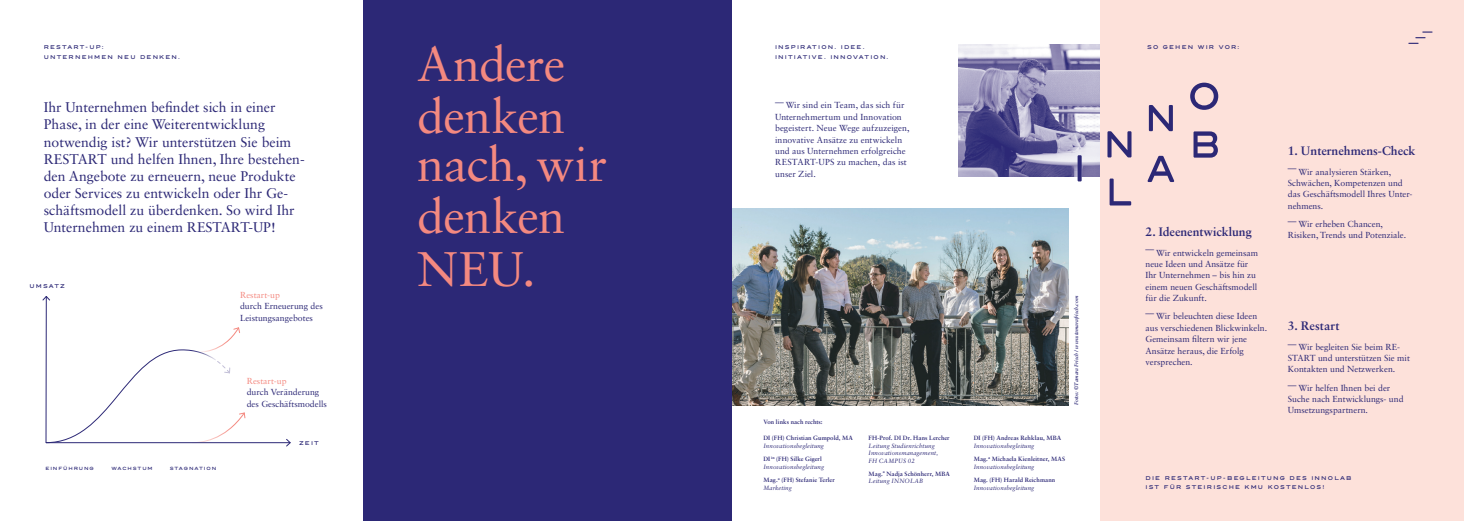
<style>
.page{position:relative;width:1464px;height:521px;background:#fff}
.page>*{position:absolute;margin:0;border:0;box-sizing:border-box;transform-origin:0 0}
.t1{font:48.56px/51.4px "Sabon LT Std";letter-spacing:-.015em;color:#f48980}
.t2{font:14px/17.1px "Sabon LT Std";color:#2c2876}
.t3{font:700 12.25px "Sabon LT Std";color:#2c2876}
.t4{font:8.75px/11.4px "Sabon LT Std";color:#2c2876}
.t5{font:8.75px "Sabon LT Std";color:#f48980}
.t6{font:700 6.12px/13.1px "Sabon LT Std";letter-spacing:.015em;color:#2c2876}
.t7{font:italic 6.12px/13.1px "Sabon LT Std";letter-spacing:.015em;color:#2c2876}
.t8{font:500 5.25px/9.6px "Trio Grotesk";letter-spacing:.22em;color:#2c2876}
.t9{font:italic 700 5.25px "Sabon LT Std";letter-spacing:-.01em;color:#2c2876}
.t10{font:500 4.38px "Trio Grotesk";letter-spacing:.2em;color:#2c2876}
.s1{font-weight:700;font-style:normal}
.s2{font-weight:400;font-style:italic}
</style>
<div class="page">
<div style="left:363px;top:0;width:369px;height:521px;background:#2c2876"></div>
<img style="left:958px;top:45px;width:142px;height:132px">
<div style="left:1100px;top:0;width:363px;height:521px;background:#fde1da"></div>
<svg style="left:1107px;top:131px;width:24px;height:26px"></svg>
<svg style="left:1148px;top:105px;width:24px;height:26px"></svg>
<svg style="left:1190px;top:83px;width:28px;height:27px"></svg>
<svg style="left:1109px;top:179px;width:22px;height:26px"></svg>
<svg style="left:1147px;top:156px;width:27px;height:26px"></svg>
<svg style="left:1193px;top:131px;width:24px;height:27px"></svg>
<svg style="left:1077px;top:155px;width:4px;height:26px"></svg>
<svg style="left:1408px;top:32px;width:24px;height:12px"></svg>
<img style="left:732px;top:208px;width:337px;height:198px">
<svg style="left:285px;top:439px;width:6px;height:8px"></svg>
<svg style="left:42px;top:296px;width:8px;height:5px"></svg>
<svg style="left:45px;top:326px;width:201px;height:118px"></svg>
<p class="t8" style="left:44px;top:42px;width:138px">RESTART-UP:<br>UNTERNEHMEN NEU DENKEN.</p>
<p class="t2" style="left:44px;top:99px;width:262px">Ihr Unternehmen befindet sich in einer Phase, in der eine Weiterentwicklung notwendig ist? Wir unterstützen Sie beim RESTART und helfen Ihnen, Ihre bestehen&shy;den Angebote zu erneuern, neue Produkte oder Services zu entwickeln oder Ihr Ge&shy;schäftsmodell zu überdenken. So wird Ihr Unternehmen zu einem RESTART-UP!</p>
<p class="t8" style="left:30px;top:281px;width:37px">UMSATZ</p>
<p class="t10" style="left:45px;top:466px;width:50px">EINFÜHRUNG</p>
<p class="t10" style="left:111px;top:466px;width:43px">WACHSTUM</p>
<p class="t10" style="left:170px;top:466px;width:48px">STAGNATION</p>
<p class="t5" style="left:240px;top:289px;width:41px">Restart-up</p>
<p class="t4" style="left:240px;top:300px;width:84px">durch Erneuerung des<br>Leistungsangebotes</p>
<p class="t5" style="left:247px;top:375px;width:41px">Restart-up</p>
<p class="t4" style="left:247px;top:386px;width:82px">durch Veränderung des Geschäftsmodells</p>
<p class="t8" style="left:299px;top:438px;width:21px">ZEIT</p>
<h1 class="t1" style="left:417px;top:37px;width:192px">Andere denken nach, wir denken<br>NEU.</h1>
<p class="t8" style="left:775px;top:42px;width:115px">INSPIRATION. IDEE.<br>INITIATIVE. INNOVATION.</p>
<p class="t4" style="left:775px;top:100px;width:136px">–– Wir sind ein Team, das sich für<br>Unternehmertum und Innovation begeistert. Neue Wege aufzuzeigen, innovative Ansätze zu entwickeln und aus Unternehmen erfolgreiche<br>RESTART-UPS zu machen, das ist unser Ziel.</p>
<p class="t6" style="left:763px;top:416px;width:61px">Von links nach rechts:</p>
<p class="t6" style="left:763px;top:431px;width:91px">DI (FH) Christian Gumpold, MA</p>
<p class="t7" style="left:763px;top:439px;width:62px">Innovationsbegleitung<br><span class="s1">DI</span> <sup>in</sup> <span class="s1">(FH) Silke Gigerl</span></p>
<p class="t6" style="left:763px;top:460px;width:73px"><span class="s2">Innovationsbegleitung<br></span>Mag.<sup>a</sup> (FH) Stefanie Terler</p>
<p class="t7" style="left:763px;top:481px;width:30px">Marketing</p>
<p class="t6" style="left:868px;top:431px;width:83px">FH-Prof. DI Dr. Hans Lercher</p>
<p class="t7" style="left:868px;top:442px;width:71px;line-height:6.9px">Leitung Studienrichtung<br>Innovationsmanagement,</p>
<p class="t6" style="left:868px;top:454px;width:83px"><span class="s2">FH CAMPUS 02<br></span>Mag.<sup>a</sup> Nadja Schönherr, MBA</p>
<p class="t7" style="left:868px;top:474px;width:56px">Leitung INNOLAB</p>
<p class="t9" style="left:1073px;top:405px;width:110px;rotate:-90deg">Fotos: ©Tamara Frisch / www.tamarafrisch.com</p>
<p class="t6" style="left:973px;top:431px;width:89px">DI (FH) Andreas Rehklau, MBA</p>
<p class="t6" style="left:973px;top:439px;width:93px"><span class="s2">Innovationsbegleitung<br></span>Mag.<sup>a</sup> Michaela Kienleitner, MAS</p>
<p class="t7" style="left:973px;top:460px;width:62px">Innovationsbegleitung</p>
<p class="t6" style="left:973px;top:473px;width:83px">Mag. (FH) Harald Reichmann</p>
<p class="t7" style="left:973px;top:481px;width:62px">Innovationsbegleitung</p>
<p class="t8" style="left:1147px;top:42px;width:94px">SO GEHEN WIR VOR:</p>
<h3 class="t3" style="left:1287px;top:143px;width:129px">1. Unternehmens-Check</h3>
<p class="t4" style="left:1287px;top:166px;width:126px">–– Wir analysieren Stärken,<br>Schwächen, Kompetenzen und das Geschäftsmodell Ihres Unter&shy;nehmens.</p>
<p class="t4" style="left:1287px;top:218px;width:97px">–– Wir erheben Chancen,</p>
<h3 class="t3" style="left:1145px;top:224px;width:108px">2. Ideenentwicklung</h3>
<p class="t4" style="left:1287px;top:230px;width:120px">Risiken, Trends und Potenziale.</p>
<p class="t4" style="left:1145px;top:247px;width:114px">–– Wir entwickeln gemeinsam neue Ideen und Ansätze für<br>Ihr Unternehmen – bis hin zu einem neuen Geschäftsmodell für die Zukunft.</p>
<p class="t4" style="left:1145px;top:311px;width:123px">–– Wir beleuchten diese Ideen aus verschiedenen Blickwinkeln.<br>Gemeinsam filtern wir jene<br>Ansätze heraus, die Erfolg versprechen.</p>
<h3 class="t3" style="left:1287px;top:318px;width:53px">3. Restart</h3>
<p class="t4" style="left:1287px;top:341px;width:124px">–– Wir begleiten Sie beim RE-<br>START und unterstützen Sie mit<br>Kontakten und Netzwerken.</p>
<p class="t4" style="left:1287px;top:382px;width:117px">–– Wir helfen Ihnen bei der<br>Suche nach Entwicklungs- und<br>Umsetzungspartnern.</p>
<p class="t8" style="left:1145px;top:473px;width:207px">DIE RESTART-UP-BEGLEITUNG DES INNOLAB<br>IST FÜR STEIRISCHE KMU KOSTENLOS!</p>
</div>
